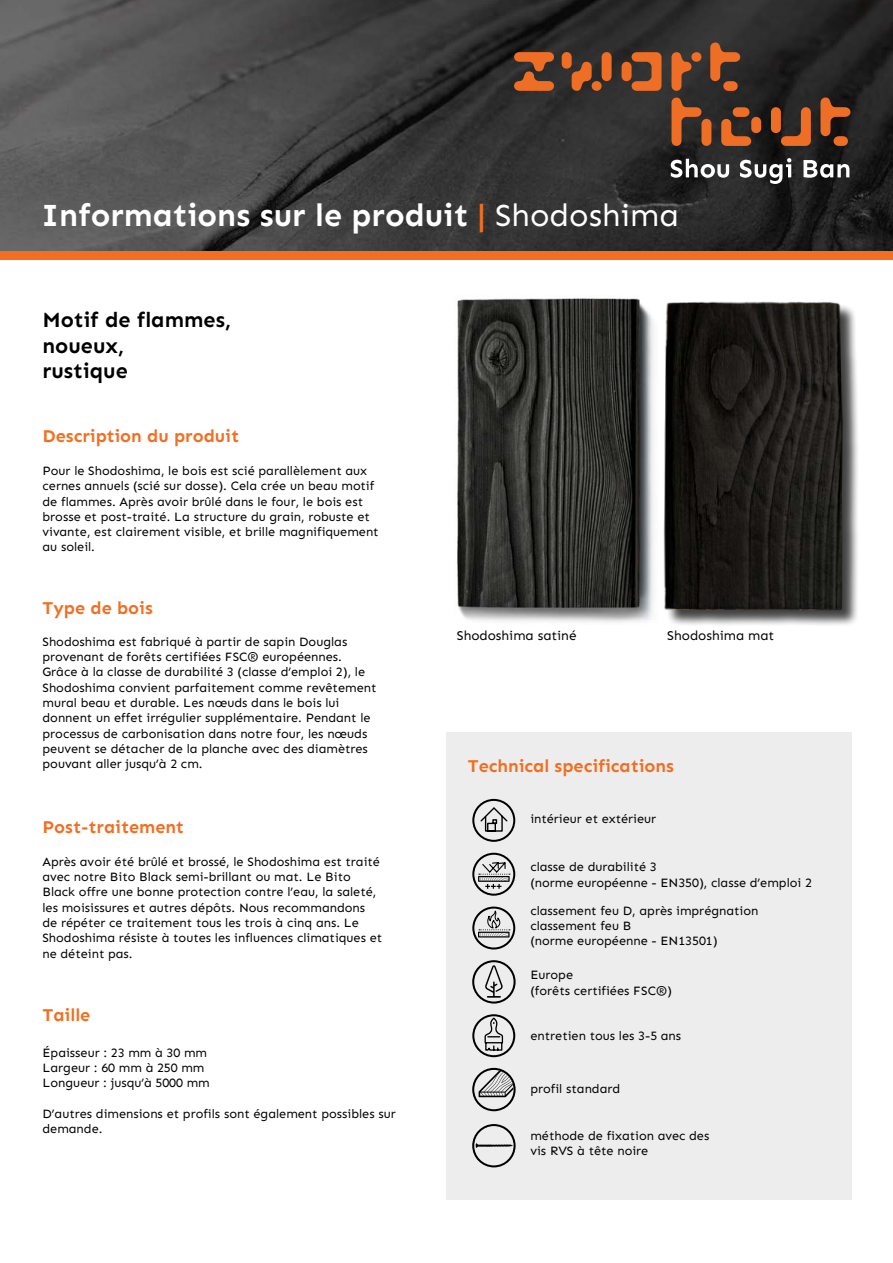
<style>
.page{position:relative;width:893px;height:1263px;background:#fff}
.page>*{position:absolute;margin:0;border:0;box-sizing:border-box;transform-origin:0 0}
.t1{font:700 32.25px "Sen";color:#fff}
.t2{font:700 21.6px/26px "Sen";color:#000}
.t3{font:700 18px "Sen";color:#f36e20}
.t4{font:13.5px "Sen";color:#000}
.t5{font:12.75px/15.3px "Sen";color:#000}
.s1{color:#f36e20}
.s2{font-weight:400}
</style>
<div class="page">
<img style="left:0;top:0;width:893px;height:251px">
<svg style="left:514px;top:52px;width:40px;height:39px;background:#9e5327"></svg>
<svg style="left:622px;top:52px;width:39px;height:39px;background:#9f5428"></svg>
<svg style="left:671px;top:52px;width:30px;height:39px"></svg>
<svg style="left:771px;top:107px;width:40px;height:39px;background:#894823"></svg>
<svg style="left:721px;top:107px;width:40px;height:39px;background:#804623"></svg>
<svg style="left:562px;top:52px;width:50px;height:39px;background:#804929"></svg>
<svg style="left:710px;top:43px;width:30px;height:48px"></svg>
<svg style="left:820px;top:98px;width:30px;height:48px"></svg>
<svg style="left:671px;top:98px;width:40px;height:48px;background:#844926"></svg>
<svg style="left:671px;top:158px;width:178px;height:26px"></svg>
<div style="left:0;top:251px;width:893px;height:8px;background:#f36e20"></div>
<img style="left:457px;top:298px;width:197px;height:324px">
<div style="left:665px;top:303px;width:195px;height:324px;background:#000;opacity:.64"></div>
<img style="left:663px;top:301px;width:184px;height:313px">
<div style="left:446px;top:732px;width:405px;height:467px;background:#ededed"></div>
<div style="left:472px;top:853px;width:43px;height:43px;border:2px solid #000;border-radius:50%"></div>
<svg style="left:478px;top:861px;width:32px;height:28px"></svg>
<div style="left:472px;top:906px;width:43px;height:43px;border:2px solid #000;border-radius:50%"></div>
<svg style="left:478px;top:910px;width:32px;height:27px"></svg>
<div style="left:472px;top:799px;width:43px;height:43px;border:2px solid #000;border-radius:50%"></div>
<svg style="left:479px;top:806px;width:30px;height:26px"></svg>
<div style="left:472px;top:960px;width:44px;height:43px;border:2px solid #000;border-radius:50%"></div>
<svg style="left:485px;top:965px;width:18px;height:33px"></svg>
<div style="left:472px;top:1014px;width:43px;height:43px;border:2px solid #000;border-radius:50%"></div>
<svg style="left:484px;top:1018px;width:20px;height:33px"></svg>
<div style="left:472px;top:1068px;width:44px;height:43px;border:2px solid #000;border-radius:50%"></div>
<svg style="left:479px;top:1070px;width:34px;height:27px"></svg>
<div style="left:472px;top:1124px;width:44px;height:43px;border:2px solid #000;border-radius:50%"></div>
<svg style="left:476px;top:1143px;width:37px;height:5px"></svg>
<h1 class="t1" style="left:42px;top:196px;width:639px">Informations sur le produit <span class="s1">|</span> <span class="s2">Shodoshima</span></h1>
<h2 class="t2" style="left:43px;top:307px;width:190px">Motif de flammes, noueux,<br>rustique</h2>
<h3 class="t3" style="left:43px;top:426px;width:198px">Description du produit</h3>
<p class="t5" style="left:43px;top:463px;width:338px">Pour le Shodoshima, le bois est scié parallèlement aux cernes annuels (scié sur dosse). Cela crée un beau motif de flammes. Après avoir brûlé dans le four, le bois est brosse et post-traité. La structure du grain, robuste et vivante, est clairement visible, et brille magnifiquement au soleil.</p>
<h3 class="t3" style="left:43px;top:598px;width:112px">Type de bois</h3>
<p class="t5" style="left:43px;top:634px;width:335px">Shodoshima est fabriqué à partir de sapin Douglas provenant de forêts certifiées FSC® européennes.<br>Grâce à la classe de durabilité 3 (classe d’emploi 2), le Shodoshima convient parfaitement comme revêtement mural beau et durable. Les nœuds dans le bois lui donnent un effet irrégulier supplémentaire. Pendant le processus de carbonisation dans notre four, les nœuds peuvent se détacher de la planche avec des diamètres pouvant aller jusqu’à 2 cm.</p>
<h3 class="t3" style="left:43px;top:817px;width:143px">Post-traitement</h3>
<p class="t5" style="left:42px;top:854px;width:341px">Après avoir été brûlé et brossé, le Shodoshima est traité avec notre Bito Black semi-brillant ou mat. Le Bito Black offre une bonne protection contre l’eau, la saleté, les moisissures et autres dépôts. Nous recommandons de répéter ce traitement tous les trois à cinq ans. Le Shodoshima résiste à toutes les influences climatiques et ne déteint pas.</p>
<h3 class="t3" style="left:43px;top:1004px;width:49px">Taille</h3>
<p class="t5" style="left:43px;top:1044px;width:169px">Épaisseur : 23 mm à 30 mm<br>Largeur : 60 mm à 250 mm<br>Longueur : jusqu’à 5000 mm</p>
<p class="t5" style="left:43px;top:1106px;width:355px">D’autres dimensions et profils sont également possibles sur demande.</p>
<p class="t4" style="left:457px;top:627px;width:121px">Shodoshima satiné</p>
<p class="t4" style="left:667px;top:627px;width:109px">Shodoshima mat</p>
<h3 class="t3" style="left:468px;top:755px;width:208px">Technical specifications</h3>
<p class="t5" style="left:530px;top:811px;width:127px">intérieur et extérieur</p>
<p class="t5" style="left:530px;top:859px;width:283px">classe de durabilité 3<br>(norme européenne - EN350), classe d’emploi 2</p>
<p class="t5" style="left:530px;top:903px;width:230px">classement feu D, après imprégnation classement feu B<br>(norme européenne - EN13501)</p>
<p class="t5" style="left:530px;top:967px;width:143px">Europe<br>(forêts certifiées FSC®)</p>
<p class="t5" style="left:530px;top:1028px;width:152px">entretien tous les 3-5 ans</p>
<p class="t5" style="left:530px;top:1081px;width:91px">profil standard</p>
<p class="t5" style="left:530px;top:1128px;width:180px">méthode de fixation avec des vis RVS à tête noire</p>
</div>
